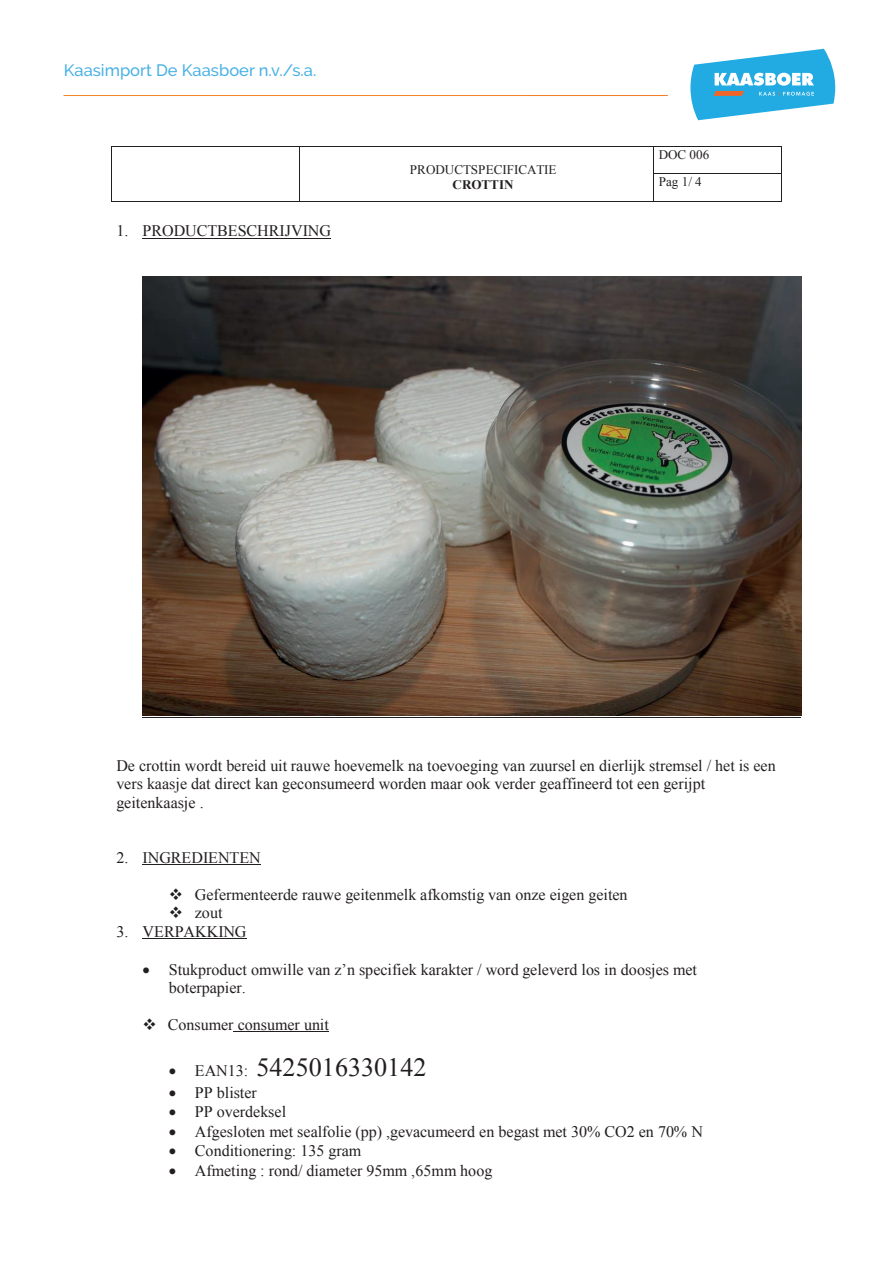
<style>
.page{position:relative;width:893px;height:1263px;background:#fff}
.page>*{position:absolute;margin:0;border:0;box-sizing:border-box;transform-origin:0 0}
.t1{font:26.25px "Times New Roman";color:#231f20}
.t2{font:500 16.5px "Raleway";color:#49b1e4}
.t3{font:16.05px/18.5px "Times New Roman";color:#231f20}
.t4{font:13.05px/27.6px "Times New Roman";color:#231f20}
.t5{font:700 13.05px "Times New Roman";color:#231f20}
.s1{font-size:16.05px}
</style>
<div class="page">
<svg style="left:690px;top:49px;width:145px;height:71px"></svg>
<hr style="left:112px;top:146px;width:187px;height:1px;background:#231f20">
<hr style="left:300px;top:146px;width:353px;height:1px;background:#231f20">
<hr style="left:654px;top:146px;width:127px;height:1px;background:#231f20">
<hr style="left:654px;top:174px;width:127px;height:1px;background:#231f20">
<svg style="left:111px;top:146px;width:1px;height:56px"></svg>
<hr style="left:112px;top:201px;width:187px;height:1px;background:#231f20">
<svg style="left:299px;top:146px;width:1px;height:56px"></svg>
<hr style="left:300px;top:201px;width:353px;height:1px;background:#231f20">
<svg style="left:653px;top:146px;width:1px;height:56px"></svg>
<hr style="left:654px;top:201px;width:127px;height:1px;background:#231f20">
<svg style="left:781px;top:146px;width:1px;height:56px"></svg>
<hr style="left:143px;top:238px;width:188px;height:1px;background:#231f20">
<img style="left:143px;top:277px;width:658px;height:438px">
<hr style="left:143px;top:717px;width:658px;height:1px;background:#231f20">
<hr style="left:143px;top:865px;width:118px;height:1px;background:#231f20">
<hr style="left:143px;top:938px;width:104px;height:1px;background:#231f20">
<hr style="left:234px;top:1031px;width:95px;height:1px;background:#231f20">
<p class="t2" style="left:64px;top:60px;width:254px">Kaasimport De Kaasboer n.v./s.a.</p>
<p class="t3" style="left:116px;top:221px;width:216px">1. PRODUCTBESCHRIJVING</p>
<p class="t4" style="left:410px;top:155px;width:148px">PRODUCTSPECIFICATIE</p>
<p class="t5" style="left:453px;top:176px;width:62px">CROTTIN</p>
<p class="t4" style="left:659px;top:140px;width:52px">DOC 006<br>Pag 1/ 4</p>
<p class="t3" style="left:116px;top:756px;width:661px">De crottin wordt bereid uit rauwe hoevemelk na toevoeging van zuursel en dierlijk stremsel / het is een vers kaasje dat direct kan geconsumeerd worden maar ook verder geaffineerd tot een gerijpt geitenkaasje .</p>
<p class="t3" style="left:116px;top:848px;width:146px">2. INGREDIENTEN</p>
<p class="t3" style="left:169px;top:885px;width:460px">❖ Gefermenteerde rauwe geitenmelk afkomstig van onze eigen geiten</p>
<p class="t3" style="left:169px;top:903px;width:55px">❖ zout</p>
<p class="t3" style="left:116px;top:922px;width:132px">3. VERPAKKING</p>
<p class="t3" style="left:169px;top:960px;width:530px;text-indent:-26px">• Stukproduct omwille van z’n specifiek karakter / word geleverd los in doosjes met boterpapier.</p>
<p class="t3" style="left:143px;top:1015px;width:188px">❖ Consumer consumer unit</p>
<h1 class="t1" style="left:169px;top:1049px;width:259px">• <span class="s1">EAN13:</span> 5425016330142</h1>
<p class="t3" style="left:169px;top:1083px;width:90px">• PP blister</p>
<p class="t3" style="left:169px;top:1102px;width:119px">• PP overdeksel</p>
<p class="t3" style="left:169px;top:1122px;width:536px">• Afgesloten met sealfolie (pp) ,gevacumeerd en begast met 30% CO2 en 70% N</p>
<p class="t3" style="left:169px;top:1141px;width:194px">• Conditionering: 135 gram</p>
<p class="t3" style="left:169px;top:1161px;width:325px">• Afmeting : rond/ diameter 95mm ,65mm hoog</p>
</div>
